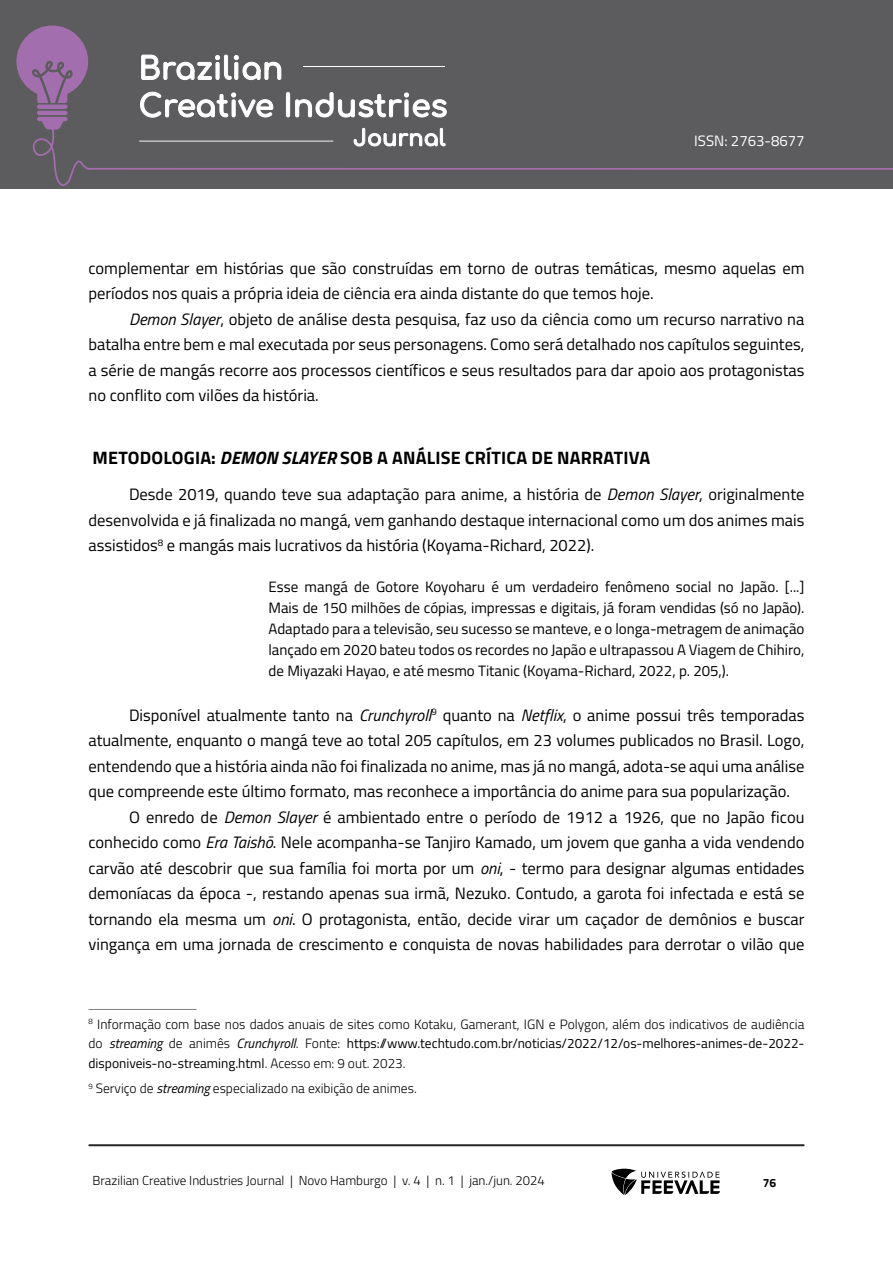
<style>
.page{position:relative;width:893px;height:1263px;background:#fff}
.page>*{position:absolute;margin:0;border:0;box-sizing:border-box;transform-origin:0 0}
.TITULO_1{font:700 18px "Titillium Web";letter-spacing:.01em;color:#000}
.Corpo_de_texto{font:16.5px/25.5px "Titillium Web";color:#000;text-align:justify}
.Citação{font:15px/21px "Titillium Web";color:#000;text-align:justify}
.t1{font:15px "Titillium Web";color:#fff}
.Rodapé{font:300 13.5px/19.5px "Titillium Web";color:#000;text-align:justify}
.t2{font:300 13.05px "Titillium Web";color:#000}
.t3{font:700 12px "Titillium Web";color:#000}
.s1{font-style:italic}
.s2{font-weight:400;font-style:italic}
.s3{font-weight:400}
</style>
<div class="page">
<div style="left:0;top:0;width:893px;height:188px;background:#5c5c5e"></div>
<hr style="left:37px;top:111px;width:30px;height:4px;background:#a36ead;border-radius:2px">
<svg style="left:37px;top:117px;width:30px;height:11px"></svg>
<hr style="left:37px;top:105px;width:30px;height:4px;background:#a36ead;border-radius:2px">
<svg style="left:16px;top:26px;width:72px;height:77px"></svg>
<svg style="left:32px;top:128px;width:861px;height:58px"></svg>
<hr style="left:89px;top:1144px;width:715px;height:2px;background:#282828">
<svg style="left:611px;top:1169px;width:109px;height:26px"></svg>
<svg style="left:141px;top:54px;width:141px;height:26px"></svg>
<svg style="left:140px;top:91px;width:134px;height:27px"></svg>
<svg style="left:285px;top:92px;width:162px;height:26px"></svg>
<svg style="left:353px;top:127px;width:93px;height:20px"></svg>
<hr style="left:303px;top:66px;width:142px;height:1px;background:#fff">
<hr style="left:139px;top:141px;width:194px;height:1px;background:#fff">
<hr style="left:88px;top:1009px;width:108px;height:1px;background:#808285">
<p class="t1" style="left:694px;top:130px;width:112px">ISSN: 2763-8677</p>
<p class="Corpo_de_texto" style="left:88px;top:254px;width:717px">complementar em histórias que são construídas em torno de outras temáticas, mesmo aquelas em períodos nos quais a própria ideia de ciência era ainda distante do que temos hoje.</p>
<p class="Corpo_de_texto" style="left:88px;top:305px;width:718px;text-indent:40px"><span class="s1">Demon Slayer</span>, objeto de análise desta pesquisa, faz uso da ciência como um recurso narrativo na batalha entre bem e mal executada por seus personagens. Como será detalhado nos capítulos seguintes, a série de mangás recorre aos processos científicos e seus resultados para dar apoio aos protagonistas no conflito com vilões da história.</p>
<p class="TITULO_1" style="left:93px;top:444px;width:559px">METODOLOGIA: <span class="s1">DEMON SLAYER</span> SOB A ANÁLISE CRÍTICA DE NARRATIVA</p>
<p class="Corpo_de_texto" style="left:88px;top:481px;width:717px;text-indent:40px">Desde 2019, quando teve sua adaptação para anime, a história de <span class="s1">Demon Slayer</span>, originalmente desenvolvida e já finalizada no mangá, vem ganhando destaque internacional como um dos animes mais assistidos<sup>8</sup> e mangás mais lucrativos da história (Koyama-Richard, 2022).</p>
<p class="Citação" style="left:268px;top:575px;width:537px">Esse mangá de Gotore Koyoharu é um verdadeiro fenômeno social no Japão. [...] Mais de 150 milhões de cópias, impressas e digitais, já foram vendidas (só no Japão).<br>Adaptado para a televisão, seu sucesso se manteve, e o longa-metragem de animação lançado em 2020 bateu todos os recordes no Japão e ultrapassou A Viagem de Chihiro, de Miyazaki Hayao, e até mesmo Titanic (Koyama-Richard, 2022, p. 205,).</p>
<p class="Corpo_de_texto" style="left:88px;top:701px;width:717px;text-indent:40px">Disponível atualmente tanto na <span class="s1">Crunchyroll</span><sup>9</sup> quanto na <span class="s1">Netflix</span>, o anime possui três temporadas atualmente, enquanto o mangá teve ao total 205 capítulos, em 23 volumes publicados no Brasil. Logo, entendendo que a história ainda não foi finalizada no anime, mas já no mangá, adota-se aqui uma análise que compreende este último formato, mas reconhece a importância do anime para sua popularização.</p>
<p class="Corpo_de_texto" style="left:88px;top:803px;width:717px;text-indent:40px">O enredo de <span class="s1">Demon Slayer</span> é ambientado entre o período de 1912 a 1926, que no Japão ficou conhecido como <span class="s1">Era Taishō</span>. Nele acompanha-se Tanjiro Kamado, um jovem que ganha a vida vendendo carvão até descobrir que sua família foi morta por um <span class="s1">oni</span>, - termo para designar algumas entidades demoníacas da época -, restando apenas sua irmã, Nezuko. Contudo, a garota foi infectada e está se tornando ela mesma um <span class="s1">oni</span>. O protagonista, então, decide virar um caçador de demônios e buscar vingança em uma jornada de crescimento e conquista de novas habilidades para derrotar o vilão que</p>
<p class="Rodapé" style="left:88px;top:1014px;width:717px"><sup>8</sup> Informação com base nos dados anuais de sites como Kotaku, Gamerant, IGN e Polygon, além dos indicativos de audiência do <span class="s2">streaming</span> de animês <span class="s2">Crunchyroll</span>. Fonte: <span class="s3">https://www.techtudo.com.br/noticias/2022/12/os-melhores-animes-de-2022- disponiveis-no-streaming.html</span>. Acesso em: 9 out. 2023.</p>
<p class="Rodapé" style="left:88px;top:1078px;width:330px"><sup>9</sup> Serviço de <span class="s2">streaming</span> especializado na exibição de animes.</p>
<p class="t2" style="left:92px;top:1171px;width:454px">Brazilian Creative Industries Journal | Novo Hamburgo | v. 4 | n. 1 | jan./jun. 2024</p>
<p class="t3" style="left:763px;top:1174px;width:15px">76</p>
</div>
